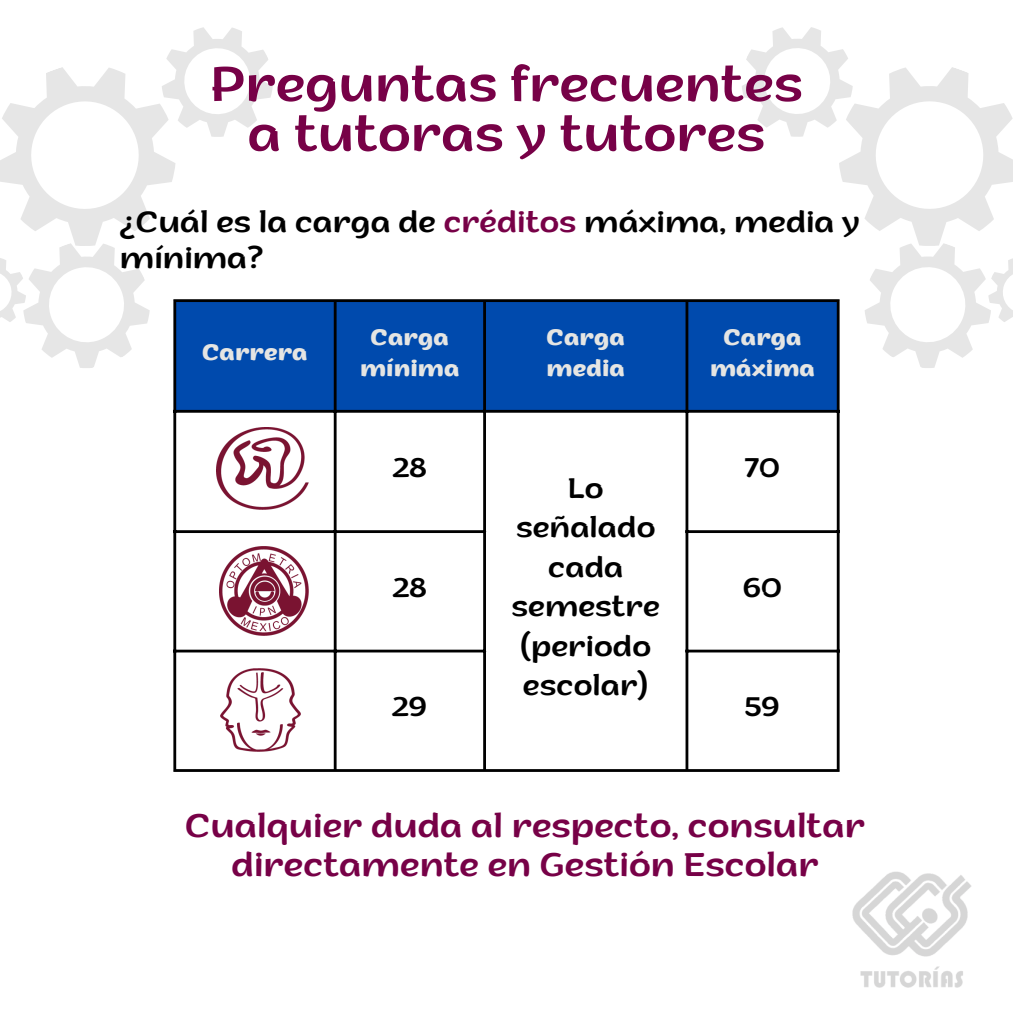
<style>
.page{position:relative;width:1013px;height:1013px;background:#fff}
.page>*{position:absolute;margin:0;border:0;box-sizing:border-box;transform-origin:0 0}
.t1{font:50px/49.8px "ZT Arturo";color:#770147;text-align:center}
.t2{font:33.25px/39.4px "ZT Arturo";color:#770147;text-align:center}
.t3{font:29.75px/35.6px "ZT Arturo";color:#000}
.t4{font:28.75px/39.4px "ZT Arturo";color:#000;text-align:center}
.t5{font:27.5px "ZT Arturo";color:#000}
.t6{font:700 22.5px/31px "ZT Arturo";color:#e5e5e3;text-align:center}
.s1{color:#770147}
</style>
<div class="page">
<svg style="left:839px;top:67px;width:173px;height:156px"></svg>
<svg style="left:865px;top:223px;width:147px;height:145px"></svg>
<svg style="left:742px;top:27px;width:126px;height:124px"></svg>
<svg style="left:0;top:67px;width:176px;height:156px"></svg>
<svg style="left:0;top:223px;width:150px;height:145px"></svg>
<svg style="left:146px;top:27px;width:127px;height:124px"></svg>
<img style="left:852px;top:871px;width:119px;height:117px">
<div style="left:176px;top:302px;width:660px;height:108px;background:#004aad"></div>
<hr style="left:173px;top:302px;width:3px;height:467px;background:#000">
<hr style="left:334px;top:302px;width:2px;height:467px;background:#000">
<hr style="left:483px;top:302px;width:3px;height:467px;background:#000">
<hr style="left:685px;top:302px;width:3px;height:467px;background:#000">
<hr style="left:836px;top:302px;width:3px;height:467px;background:#000">
<hr style="left:173px;top:299px;width:666px;height:3px;background:#000">
<hr style="left:173px;top:410px;width:666px;height:3px;background:#000">
<hr style="left:173px;top:530px;width:313px;height:3px;background:#000">
<hr style="left:685px;top:530px;width:154px;height:3px;background:#000">
<hr style="left:173px;top:649px;width:313px;height:3px;background:#000">
<hr style="left:685px;top:649px;width:154px;height:3px;background:#000">
<hr style="left:173px;top:769px;width:666px;height:3px;background:#000">
<img style="left:219px;top:546px;width:89px;height:89px">
<img style="left:216px;top:427px;width:92px;height:83px">
<img style="left:220px;top:668px;width:81px;height:83px">
<p class="t1" style="left:210px;top:65px;width:594px">Preguntas frecuentes a tutoras y tutores</p>
<p class="t3" style="left:120px;top:208px;width:741px">¿Cuál es la carga de <span class="s1">créditos</span> máxima, media y mínima?</p>
<h1 class="t6" style="left:202px;top:340px;width:107px">Carrera</h1>
<p class="t6" style="left:360px;top:325px;width:101px">Carga mínima</p>
<h2 class="t6" style="left:546px;top:325px;width:80px;text-align:left">Carga media</h2>
<p class="t6" style="left:710px;top:325px;width:106px">Carga máxima</p>
<p class="t5" style="left:393px;top:456px;width:35px">28</p>
<p class="t5" style="left:744px;top:456px;width:37px">70</p>
<p class="t4" style="left:511px;top:472px;width:150px">Lo señalado cada semestre (periodo escolar)</p>
<p class="t5" style="left:393px;top:576px;width:35px">28</p>
<p class="t5" style="left:743px;top:576px;width:41px">60</p>
<p class="t5" style="left:392px;top:696px;width:36px">29</p>
<p class="t5" style="left:745px;top:696px;width:36px">59</p>
<p class="t2" style="left:185px;top:810px;width:681px">Cualquier duda al respecto, consultar directamente en Gestión Escolar</p>
</div>
